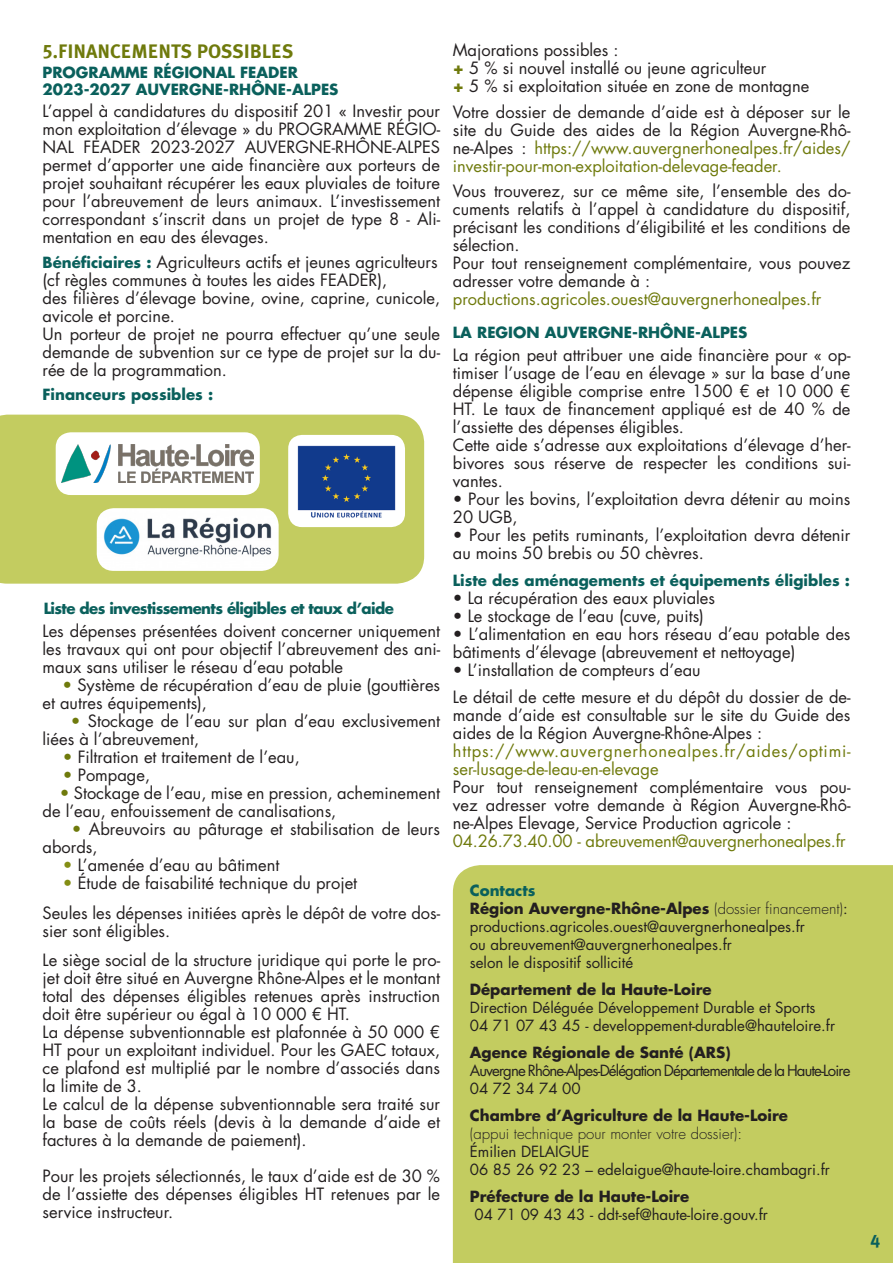
<style>
.page{position:relative;width:893px;height:1263px;background:#fff}
.page>*{position:absolute;margin:0;border:0;box-sizing:border-box;transform-origin:0 0}
.t1{font:19.5px "Meta Plus Bold Caps";color:#6f7a0c}
.t2{font:18px "Meta Plus Bold Caps";color:#0a605c}
.t3{font:16.5px/18px "Futura Std";color:#231f20;text-align:justify}
.t4{font:16.5px "Futura Std";color:#6f7a0c}
.t5{font:16.5px/18px "Futura Std";letter-spacing:.045em;color:#6f7a0c}
.t6{font:15px "Futura Std";color:#231f20}
.t7{font:700 15px "Futura Std";color:#231f20}
.t8{font:700 15px "Futura Std";color:#0a605c}
.t9{font:15px "Futura Std";letter-spacing:-.06em;color:#231f20}
.t10{font:700 15px "Futura Std";letter-spacing:-.04em;color:#0a605c}
.t11{font:300 15px "Futura Std";color:#231f20}
.s1{font-weight:700;font-size:15px;color:#0a605c}
.s2{color:#6f7a0c}
.s3{color:#848e14}
.s4{font-weight:700;color:#6f7a0c}
.s5{font-weight:300}
.s6{font-weight:400}
</style>
<div class="page">
<div style="left:0;top:415px;width:424px;height:169px;background:#c3cc60"></div>
<div style="left:453px;top:865px;width:440px;height:398px;background:#c3cc60"></div>
<div style="left:288px;top:435px;width:117px;height:92px;background:#fff;border-radius:14px"></div>
<img style="left:297px;top:445px;width:99px;height:73px">
<div style="left:56px;top:432px;width:204px;height:63px;background:#fff;border-radius:15px"></div>
<img style="left:62px;top:445px;width:192px;height:38px">
<img style="left:97px;top:508px;width:182px;height:63px">
<p class="t1" style="left:43px;top:40px;width:253px">5.FINANCEMENTS POSSIBLES</p>
<p class="t8" style="left:43px;top:63px;width:257px">PROGRAMME RÉGIONAL FEADER</p>
<p class="t8" style="left:43px;top:79px;width:298px">2023-2027 AUVERGNE-RHÔNE-ALPES</p>
<p class="t3" style="left:43px;top:102px;width:399px">L’appel à candidatures du dispositif 201 « Investir pour mon exploitation d’élevage » du PROGRAMME RÉGIO-NAL FEADER 2023-2027 AUVERGNE-RHÔNE-ALPES permet d’apporter une aide financière aux porteurs de projet souhaitant récupérer les eaux pluviales de toiture pour l’abreuvement de leurs animaux. L’investissement correspondant s’inscrit dans un projet de type 8 - Ali&shy;mentation en eau des élevages.</p>
<p class="t3" style="left:43px;top:253px;width:397px"><span class="s1">Bénéficiaires :</span> Agriculteurs actifs et jeunes agriculteurs (cf règles communes à toutes les aides FEADER),</p>
<p class="t3" style="left:43px;top:289px;width:399px">des filières d’élevage bovine, ovine, caprine, cunicole, avicole et porcine.</p>
<p class="t3" style="left:43px;top:325px;width:399px">Un porteur de projet ne pourra effectuer qu’une seule demande de subvention sur ce type de projet sur la du&shy;rée de la programmation.</p>
<p class="t8" style="left:43px;top:384px;width:172px">Financeurs possibles :</p>
<p class="t10" style="left:44px;top:598px;width:352px">Liste des investissements éligibles et taux d’aide</p>
<p class="t3" style="left:43px;top:622px;width:399px">Les dépenses présentées doivent concerner uniquement les travaux qui ont pour objectif l’abreuvement des ani&shy;maux sans utiliser le réseau d’eau potable</p>
<p class="t3" style="left:43px;top:676px;width:399px;text-indent:20px"><span class="s2">•</span> Système de récupération d’eau de pluie (gouttières et autres équipements),</p>
<p class="t3" style="left:43px;top:712px;width:399px;text-indent:28px"><span class="s2">•</span> Stockage de l’eau sur plan d’eau exclusivement liées à l’abreuvement,</p>
<p class="t3" style="left:63px;top:748px;width:238px"><span class="s2">•</span> Filtration et traitement de l’eau,</p>
<p class="t3" style="left:63px;top:766px;width:89px"><span class="s2">•</span> Pompage,</p>
<p class="t3" style="left:43px;top:784px;width:399px;text-indent:17px"><span class="s2">•</span> Stockage de l’eau, mise en pression, acheminement de l’eau, enfouissement de canalisations,</p>
<p class="t3" style="left:43px;top:820px;width:399px;text-indent:29px"><span class="s2">•</span> Abreuvoirs au pâturage et stabilisation de leurs abords,</p>
<p class="t3" style="left:63px;top:856px;width:218px"><span class="s3">•</span> L’amenée d’eau au bâtiment</p>
<p class="t3" style="left:63px;top:874px;width:296px"><span class="s3">•</span> Étude de faisabilité technique du projet</p>
<p class="t3" style="left:43px;top:904px;width:399px">Seules les dépenses initiées après le dépôt de votre dos&shy;sier sont éligibles.</p>
<p class="t3" style="left:43px;top:951px;width:399px">Le siège social de la structure juridique qui porte le pro&shy;jet doit être situé en Auvergne Rhône-Alpes et le montant total des dépenses éligibles retenues après instruction doit être supérieur ou égal à 10 000 € HT.</p>
<p class="t3" style="left:43px;top:1023px;width:399px">La dépense subventionnable est plafonnée à 50 000 € HT pour un exploitant individuel. Pour les GAEC totaux, ce plafond est multiplié par le nombre d’associés dans la limite de 3.</p>
<p class="t3" style="left:43px;top:1095px;width:399px">Le calcul de la dépense subventionnable sera traité sur la base de coûts réels (devis à la demande d’aide et factures à la demande de paiement).</p>
<p class="t3" style="left:43px;top:1167px;width:399px">Pour les projets sélectionnés, le taux d’aide est de 30 % de l’assiette des dépenses éligibles HT retenues par le service instructeur.</p>
<p class="t3" style="left:453px;top:41px;width:167px">Majorations possibles :</p>
<p class="t3" style="left:453px;top:59px;width:315px"><span class="s4">+</span> 5 % si nouvel installé ou jeune agriculteur</p>
<p class="t3" style="left:453px;top:77px;width:358px"><span class="s4">+</span> 5 % si exploitation située en zone de montagne</p>
<p class="t3" style="left:453px;top:103px;width:399px">Votre dossier de demande d’aide est à déposer sur le site du Guide des aides de la Région Auvergne-Rhô&shy;ne-Alpes : <span class="s2">https://www.auvergnerhonealpes.fr/aides/ investir-pour-mon-exploitation-delevage-feader.</span></p>
<p class="t3" style="left:453px;top:182px;width:399px">Vous trouverez, sur ce même site, l’ensemble des do&shy;cuments relatifs à l’appel à candidature du dispositif, précisant les conditions d’éligibilité et les conditions de sélection.</p>
<p class="t3" style="left:453px;top:254px;width:399px">Pour tout renseignement complémentaire, vous pouvez adresser votre demande à :</p>
<p class="t4" style="left:453px;top:289px;width:370px">productions.agricoles.ouest@auvergnerhonealpes.fr</p>
<p class="t3" style="left:453px;top:346px;width:399px">La région peut attribuer une aide financière pour « op&shy;timiser l’usage de l’eau en élevage » sur la base d’une dépense éligible comprise entre 1500 € et 10 000 € HT. Le taux de financement appliqué est de 40 % de l’assiette des dépenses éligibles.</p>
<p class="t3" style="left:453px;top:436px;width:399px">Cette aide s’adresse aux exploitations d’élevage d’her&shy;bivores sous réserve de respecter les conditions sui&shy;vantes.</p>
<p class="t3" style="left:453px;top:490px;width:399px">• Pour les bovins, l’exploitation devra détenir au moins<br>20 UGB,</p>
<p class="t3" style="left:453px;top:526px;width:399px">• Pour les petits ruminants, l’exploitation devra détenir au moins 50 brebis ou 50 chèvres.</p>
<p class="t8" style="left:453px;top:570px;width:399px">Liste des aménagements et équipements éligibles :</p>
<p class="t3" style="left:453px;top:589px;width:264px">• La récupération des eaux pluviales</p>
<p class="t3" style="left:453px;top:607px;width:253px">• Le stockage de l’eau (cuve, puits)</p>
<p class="t3" style="left:453px;top:625px;width:399px">• L’alimentation en eau hors réseau d’eau potable des bâtiments d’élevage (abreuvement et nettoyage)</p>
<p class="t3" style="left:453px;top:661px;width:249px">• L’installation de compteurs d’eau</p>
<p class="t3" style="left:453px;top:688px;width:399px">Le détail de cette mesure et du dépôt du dossier de de&shy;mande d’aide est consultable sur le site du Guide des aides de la Région Auvergne-Rhône-Alpes :</p>
<p class="t5" style="left:453px;top:742px;width:399px">https://www.auvergnerhonealpes.fr/aides/optimi&shy;ser-lusage-de-leau-en-elevage</p>
<p class="t3" style="left:453px;top:778px;width:399px">Pour tout renseignement complémentaire vous pou&shy;vez adresser votre demande à Région Auvergne-Rhô&shy;ne-Alpes Elevage, Service Production agricole :</p>
<p class="t4" style="left:453px;top:830px;width:394px">04.26.73.40.00 - abreuvement@auvergnerhonealpes.fr</p>
<p class="t8" style="left:470px;top:880px;width:67px">Contacts</p>
<p class="t7" style="left:470px;top:898px;width:379px">Région Auvergne-Rhône-Alpes <span class="s5">(dossier financement)</span><span class="s6">:</span></p>
<p class="t6" style="left:470px;top:917px;width:337px">productions.agricoles.ouest@auvergnerhonealpes.fr</p>
<p class="t6" style="left:470px;top:935px;width:263px">ou abreuvement@auvergnerhonealpes.fr</p>
<p class="t6" style="left:470px;top:953px;width:165px">selon le dispositif sollicité</p>
<p class="t7" style="left:470px;top:979px;width:243px">Département de la Haute-Loire</p>
<p class="t6" style="left:470px;top:998px;width:347px">Direction Déléguée Développement Durable et Sports</p>
<p class="t6" style="left:470px;top:1016px;width:367px">04 71 07 43 45 - developpement-durable@hauteloire.fr</p>
<p class="t7" style="left:470px;top:1042px;width:262px">Agence Régionale de Santé (ARS)</p>
<p class="t9" style="left:470px;top:1061px;width:382px">Auvergne Rhône-Alpes-Délégation Départementale de la Haute-Loire</p>
<p class="t6" style="left:470px;top:1079px;width:112px">04 72 34 74 00</p>
<p class="t7" style="left:470px;top:1105px;width:320px">Chambre d’Agriculture de la Haute-Loire</p>
<p class="t11" style="left:470px;top:1124px;width:274px">(appui technique pour monter votre dossier):</p>
<p class="t6" style="left:470px;top:1142px;width:121px">Émilien DELAIGUE</p>
<p class="t6" style="left:470px;top:1160px;width:361px">06 85 26 92 23 – edelaigue@haute-loire.chambagri.fr</p>
<p class="t7" style="left:470px;top:1186px;width:221px">Préfecture de la Haute-Loire</p>
<p class="t6" style="left:474px;top:1205px;width:295px">04 71 09 43 43 - ddt-sef@haute-loire.gouv.fr</p>
<p class="t8" style="left:453px;top:322px;width:296px">LA REGION AUVERGNE-RHÔNE-ALPES</p>
<p class="t2" style="left:871px;top:1231px;width:11px">4</p>
</div>
